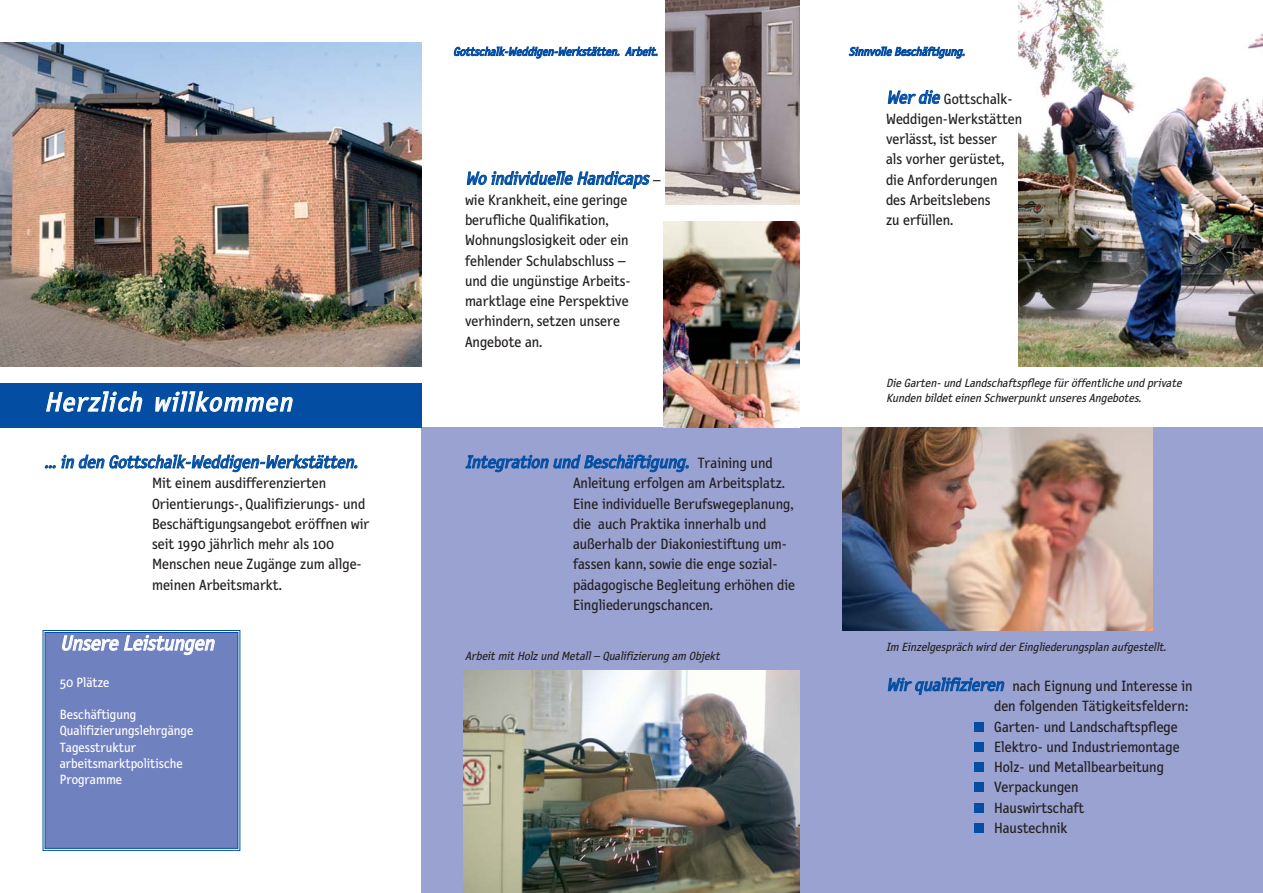
<style>
.page{position:relative;width:1263px;height:893px;background:#fff}
.page>*{position:absolute;margin:0;border:0;box-sizing:border-box;transform-origin:0 0}
.t1{font:italic 27px "Letter Gothic Text";color:#fff}
.t2{font:italic 21px "Letter Gothic Text";color:#fff}
.t3{font:italic 18px "Letter Gothic Text";color:#034ea2}
.t4{font:15px/20.2px "Letter Gothic Text";color:#231f20}
.t5{font:13.5px/16.2px "Letter Gothic Text";color:#fff}
.t6{font:italic 12px/14.4px "Letter Gothic Text";color:#231f20}
.t7{font:italic 12px "Letter Gothic Text";color:#034ea2}
.s1{font-style:normal;font-size:15px;color:#231f20}
.s2{font-style:italic;font-size:18px;color:#034ea2}
</style>
<div class="page">
<div style="left:421px;top:428px;width:842px;height:465px;background:#99a2d1"></div>
<img style="left:0;top:43px;width:421px;height:324px">
<div style="left:0;top:383px;width:421px;height:45px;background:#034ea2"></div>
<img style="left:463px;top:671px;width:336px;height:222px">
<svg style="left:42px;top:630px;width:199px;height:221px;background:#6f82bf"></svg>
<img style="left:1018px;top:0;width:245px;height:366px">
<img style="left:665px;top:0;width:134px;height:205px">
<img style="left:664px;top:222px;width:135px;height:206px">
<img style="left:842px;top:428px;width:310px;height:202px">
<div style="left:974px;top:722px;width:9px;height:9px;background:#034ea2"></div>
<div style="left:974px;top:742px;width:9px;height:10px;background:#034ea2"></div>
<div style="left:974px;top:762px;width:9px;height:10px;background:#034ea2"></div>
<div style="left:974px;top:782px;width:9px;height:10px;background:#034ea2"></div>
<div style="left:974px;top:803px;width:9px;height:9px;background:#034ea2"></div>
<div style="left:974px;top:823px;width:9px;height:10px;background:#034ea2"></div>
<p class="t1" style="left:45px;top:392px;width:254px">Herzlich willkommen</p>
<p class="t3" style="left:44px;top:455px;width:318px">...in den Gottschalk-Weddigen-Werkstätten.</p>
<p class="t4" style="left:152px;top:475px;width:219px">Mit einem ausdifferenzierten<br>Orientierungs-, Qualifizierungs- und<br>Beschäftigungsangebot eröffnen wir seit 1990 jährlich mehr als 100<br>Menschen neue Zugänge zum allge&shy;meinen Arbeitsmarkt.</p>
<p class="t2" style="left:60px;top:635px;width:159px">Unsere Leistungen</p>
<p class="t5" style="left:60px;top:675px;width:51px">50 Plätze</p>
<p class="t5" style="left:60px;top:708px;width:135px">Beschäftigung<br>Qualifizierungslehrgänge<br>Tagesstruktur arbeitsmarktpolitische<br>Programme</p>
<p class="t7" style="left:453px;top:47px;width:208px">Gottschalk-Weddigen-Werkstätten. Arbeit.</p>
<p class="t7" style="left:849px;top:47px;width:120px">Sinnvolle Beschäftigung.</p>
<p class="t3" style="left:465px;top:172px;width:197px">Wo individuelle Handicaps <span class="s1">–</span></p>
<p class="t4" style="left:465px;top:191px;width:167px">wie Krankheit, eine geringe berufliche Qualifikation,<br>Wohnungslosigkeit oder ein fehlender Schulabschluss – und die ungünstige Arbeits&shy;marktlage eine Perspektive verhindern, setzen unsere<br>Angebote an.</p>
<p class="t3" style="left:465px;top:455px;width:309px">Integration und Beschäftigung. <span class="s1">T r a i n i n g u n d</span></p>
<p class="t4" style="left:573px;top:475px;width:224px">Anleitung erfolgen am Arbeitsplatz.<br>Eine individuelle Berufswegeplanung, die auch Praktika innerhalb und außerhalb der Diakoniestiftung um&shy;fassen kann, sowie die enge sozial&shy;pädagogische Begleitung erhöhen die Eingliederungschancen.</p>
<p class="t6" style="left:465px;top:650px;width:256px">Arbeit mit Holz und Metall– Qualifizierung am Objekt</p>
<p class="t4" style="left:886px;top:90px;width:138px"><span class="s2">Wer die</span> Gottschalk-<br>Weddigen-Werkstätten verlässt, ist besser<br>als vorher gerüstet, die Anforderungen<br>des Arbeitslebens<br>zu erfüllen.</p>
<p class="t6" style="left:886px;top:377px;width:299px">Die Garten-und Landschaftspflege für öffentliche und private<br>Kunden bildet einen Schwerpunkt unseres Angebotes.</p>
<p class="t6" style="left:886px;top:641px;width:284px">Im Einzelgespräch wird der Eingliederungsplan aufgestellt.</p>
<p class="t4" style="left:994px;top:677px;width:200px;text-indent:-108px"><span class="s2">Wir qualifizieren</span> nach Eignung und Interesse in den folgenden Tätigkeitsfeldern:<br>Garten- und Landschaftspflege<br>Elektro- und Industriemontage<br>Holz- und Metallbearbeitung<br>Verpackungen<br>Hauswirtschaft<br>Haustechnik</p>
</div>
